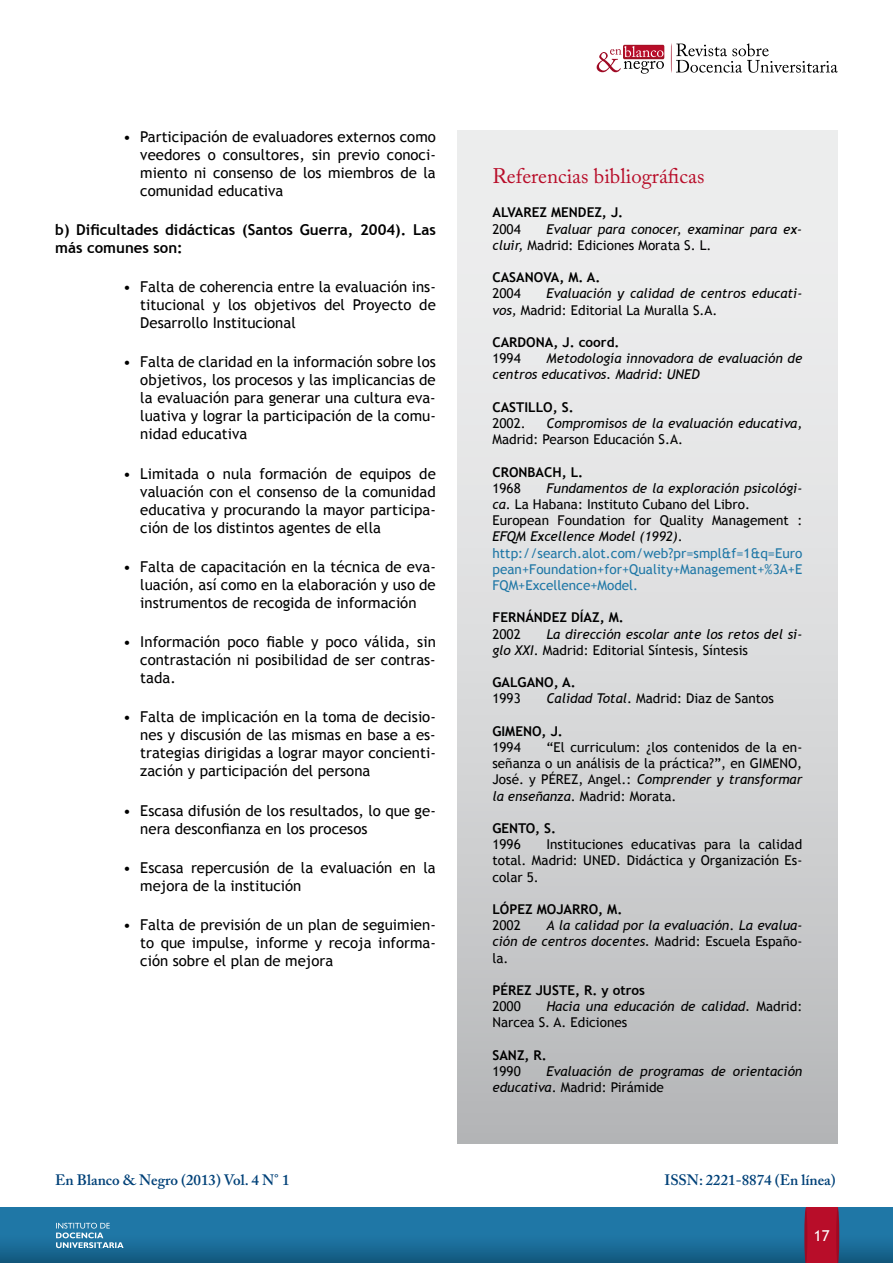
<style>
.page{position:relative;width:893px;height:1263px;background:#fff}
.page>*{position:absolute;margin:0;border:0;box-sizing:border-box;transform-origin:0 0}
.t1{font:21px "Adobe Caslon Pro";color:#b80d29}
.t2{font:15px/18px "Trebuchet MS";color:#000;text-align:justify}
.t3{font:700 15px/18px "Trebuchet MS";color:#000}
.t4{font:600 15px "Adobe Caslon Pro";color:#004178}
.t5{font:15px "Trebuchet MS";color:#fff}
.t6{font:italic 13.5px/16.2px "Trebuchet MS";color:#000}
.t7{font:13.5px/16.2px "Trebuchet MS";color:#000;text-align:justify}
.t8{font:13.5px/16.2px "Trebuchet MS";color:#1f77a6}
.t9{font:700 13.5px "Trebuchet MS";color:#000}
.s1{font-style:normal}
.s2{font-style:italic;color:#000}
.s3{color:#000}
.s4{font-style:italic}
</style>
<div class="page">
<div style="left:623px;top:45px;width:41px;height:14px;background:#a71025;border-radius:2px"></div>
<svg style="left:671px;top:43px;width:167px;height:30px"></svg>
<svg style="left:597px;top:46px;width:67px;height:28px"></svg>
<div style="left:0;top:1208px;width:893px;height:55px;background:linear-gradient(to bottom,#237fb1,#156088)"></div>
<div style="left:806px;top:1208px;width:32px;height:55px;background:#b80d29"></div>
<svg style="left:804px;top:1208px;width:3px;height:55px"></svg>
<svg style="left:836px;top:1208px;width:3px;height:55px"></svg>
<svg style="left:56px;top:1223px;width:68px;height:25px"></svg>
<div style="left:457px;top:131px;width:381px;height:1012px;background:linear-gradient(to bottom,#f6f6f7,#bbbcbe)"></div>
<p class="t2" style="left:140px;top:127px;width:297px;text-indent:-17px">• Participación de evaluadores externos como veedores o consultores, sin previo conoci&shy;miento ni consenso de los miembros de la comunidad educativa</p>
<p class="t3" style="left:55px;top:221px;width:382px">b) Dificultades didácticas (Santos Guerra, 2004). Las más comunes son:</p>
<p class="t2" style="left:140px;top:278px;width:297px;text-indent:-17px">• Falta de coherencia entre la evaluación ins&shy;titucional y los objetivos del Proyecto de Desarrollo Institucional</p>
<p class="t2" style="left:140px;top:353px;width:297px;text-indent:-17px">• Falta de claridad en la información sobre los objetivos, los procesos y las implicancias de la evaluación para generar una cultura eva&shy;luativa y lograr la participación de la comu&shy;nidad educativa</p>
<p class="t2" style="left:140px;top:465px;width:297px;text-indent:-17px">• Limitada o nula formación de equipos de valuación con el consenso de la comunidad educativa y procurando la mayor participa&shy;ción de los distintos agentes de ella</p>
<p class="t2" style="left:140px;top:558px;width:297px;text-indent:-17px">• Falta de capacitación en la técnica de eva&shy;luación, así como en la elaboración y uso de instrumentos de recogida de información</p>
<p class="t2" style="left:140px;top:633px;width:297px;text-indent:-17px">• Información poco fiable y poco válida, sin contrastación ni posibilidad de ser contras&shy;tada.</p>
<p class="t2" style="left:140px;top:708px;width:297px;text-indent:-17px">• Falta de implicación en la toma de decisio&shy;nes y discusión de las mismas en base a es&shy;trategias dirigidas a lograr mayor concienti&shy;zación y participación del persona</p>
<p class="t2" style="left:140px;top:802px;width:297px;text-indent:-17px">• Escasa difusión de los resultados, lo que ge&shy;nera desconfianza en los procesos</p>
<p class="t2" style="left:140px;top:859px;width:297px;text-indent:-17px">• Escasa repercusión de la evaluación en la mejora de la institución</p>
<p class="t2" style="left:140px;top:916px;width:297px;text-indent:-17px">• Falta de previsión de un plan de seguimien&shy;to que impulse, informe y recoja informa&shy;ción sobre el plan de mejora</p>
<h1 class="t1" style="left:492px;top:164px;width:213px">Referencias bibliográficas</h1>
<p class="t9" style="left:492px;top:204px;width:132px">ALVAREZ MENDEZ, J.</p>
<p class="t7" style="left:492px;top:221px;width:30px">2004</p>
<p class="t6" style="left:492px;top:221px;width:311px;text-indent:54px">Evaluar para conocer, examinar para ex&shy;cluir, <span class="s1">Madrid: Ediciones Morata S. L.</span></p>
<p class="t9" style="left:492px;top:269px;width:109px">CASANOVA, M. A.</p>
<p class="t7" style="left:492px;top:286px;width:30px">2004</p>
<p class="t6" style="left:492px;top:286px;width:311px;text-indent:54px">Evaluación y calidad de centros educati&shy;vos, <span class="s1">Madrid: Editorial La Muralla S.A.</span></p>
<p class="t9" style="left:492px;top:334px;width:129px">CARDONA, J. coord.</p>
<p class="t7" style="left:492px;top:350px;width:30px">1994</p>
<p class="t6" style="left:492px;top:350px;width:311px;text-indent:54px">Metodología innovadora de evaluación de centros educativos. Madrid: UNED</p>
<p class="t9" style="left:492px;top:398px;width:83px">CASTILLO, S.</p>
<p class="t7" style="left:492px;top:415px;width:35px">2002.</p>
<p class="t6" style="left:546px;top:415px;width:257px">Compromisos de la evaluación educativa,</p>
<p class="t7" style="left:492px;top:431px;width:192px">Madrid: Pearson Educación S.A.</p>
<p class="t9" style="left:492px;top:463px;width:92px">CRONBACH, L.</p>
<p class="t7" style="left:492px;top:480px;width:30px">1968</p>
<p class="t8" style="left:492px;top:480px;width:311px;text-indent:54px"><span class="s2">Fundamentos de la exploración psicológi&shy;ca</span><span class="s3">. La Habana: Instituto Cubano del Libro.<br>European Foundation for Quality Management :<br></span><span class="s2">EFQM Excellence Model (1992)</span><span class="s3">. </span>http://search.alot.com/web?pr=smpl&amp;f=1&amp;q=Euro pean+Foundation+for+Quality+Management+%3A+E FQM+Excellence+Model.</p>
<p class="t9" style="left:492px;top:609px;width:133px">FERNÁNDEZ DÍAZ, M.</p>
<p class="t7" style="left:492px;top:626px;width:30px">2002</p>
<p class="t6" style="left:492px;top:626px;width:311px;text-indent:54px">La dirección escolar ante los retos del si&shy;glo XXI<span class="s1">. Madrid: Editorial Síntesis, Síntesis</span></p>
<p class="t9" style="left:492px;top:674px;width:85px">GALGANO, A.</p>
<p class="t7" style="left:492px;top:691px;width:30px">1993</p>
<p class="t7" style="left:546px;top:691px;width:229px"><span class="s4">Calidad Total</span>. Madrid: Diaz de Santos</p>
<p class="t9" style="left:492px;top:722px;width:72px">GIMENO, J.</p>
<p class="t7" style="left:492px;top:739px;width:30px">1994</p>
<p class="t7" style="left:492px;top:739px;width:311px;text-indent:54px">“El curriculum: ¿los contenidos de la en&shy;señanza o un análisis de la práctica?”, en GIMENO, José. y PÉREZ, Angel.: <span class="s4">Comprender y transformar la enseñanza</span>. Madrid: Morata.</p>
<p class="t9" style="left:492px;top:820px;width:65px">GENTO, S.</p>
<p class="t7" style="left:492px;top:836px;width:30px">1996</p>
<p class="t7" style="left:492px;top:836px;width:311px;text-indent:54px">Instituciones educativas para la calidad total. Madrid: UNED. Didáctica y Organización Es&shy;colar 5.</p>
<p class="t9" style="left:492px;top:901px;width:131px">LÓPEZ MOJARRO, M.</p>
<p class="t7" style="left:492px;top:917px;width:30px">2002</p>
<p class="t6" style="left:492px;top:917px;width:311px;text-align:justify;text-indent:54px">A la calidad por la evaluación<span class="s1">.</span> La evalua&shy;ción de centros docentes. <span class="s1">Madrid: Escuela Españo&shy;la.</span></p>
<p class="t9" style="left:492px;top:982px;width:154px">PÉREZ JUSTE, R. y otros</p>
<p class="t7" style="left:492px;top:998px;width:30px">2000</p>
<p class="t6" style="left:492px;top:998px;width:311px;text-indent:54px">Hacia una educación de calidad. <span class="s1">Madrid:<br>Narcea S. A. Ediciones</span></p>
<p class="t9" style="left:492px;top:1046px;width:56px">SANZ, R.</p>
<p class="t7" style="left:492px;top:1063px;width:30px">1990</p>
<p class="t6" style="left:492px;top:1063px;width:311px;text-indent:54px">Evaluación de programas de orientación educativa<span class="s1">. Madrid: Pirámide</span></p>
<p class="t4" style="left:55px;top:1171px;width:236px">En Blanco &amp; Negro (2013) Vol. 4 N° 1</p>
<p class="t4" style="left:664px;top:1171px;width:173px">ISSN: 2221-8874 (En línea)</p>
<p class="t5" style="left:814px;top:1227px;width:17px">17</p>
</div>
